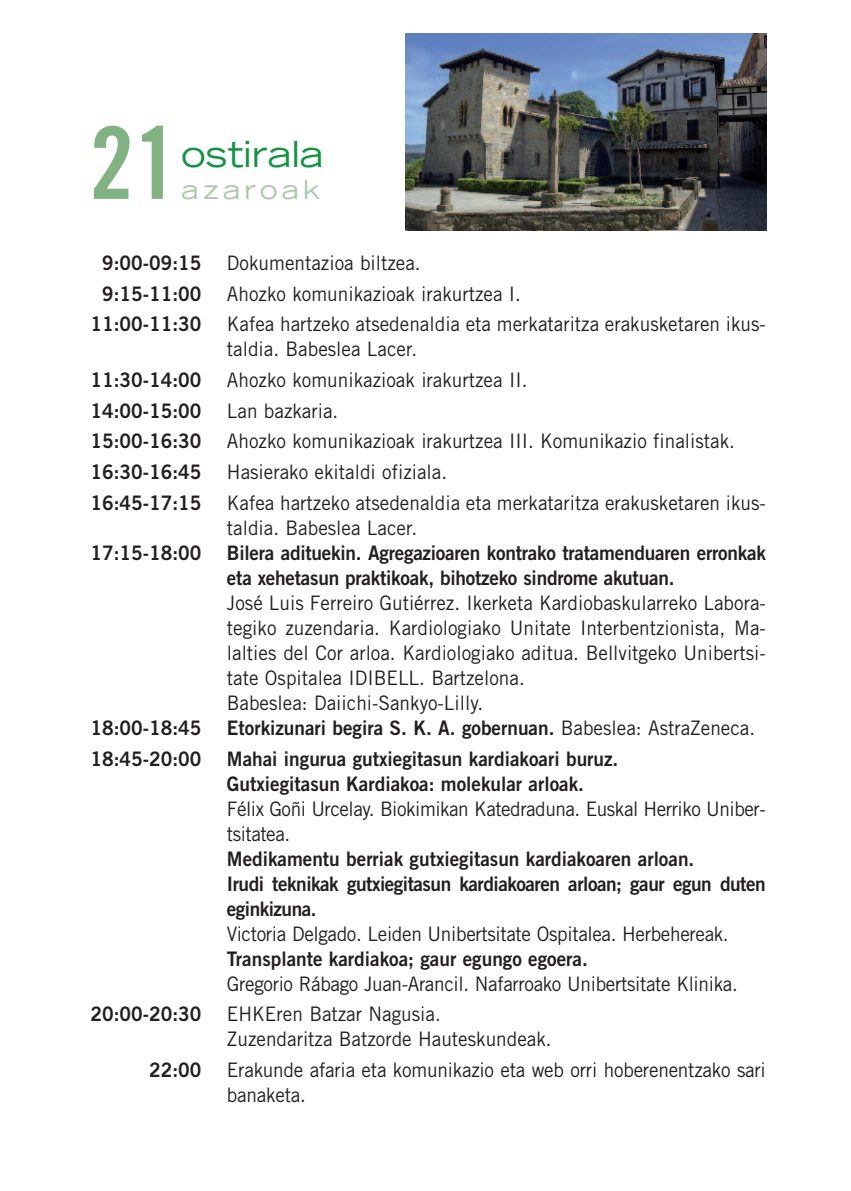
<style>
.page{position:relative;width:851px;height:1191px;background:#fff}
.page>*{position:absolute;margin:0;border:0;box-sizing:border-box;transform-origin:0 0}
.t1{font:100px "Trade Gothic Bold Cond Twenty";color:#82b282}
.t2{font:expanded 36px "Trade Gothic LH";color:#149245}
.t3{font:expanded 26px "Trade Gothic LH";letter-spacing:.16em;color:#a9c8a6}
.t4{font:20px/25px "Trade Gothic";color:#231f20;scale:.95 1}
.t5{font:20px/25px "Trade Gothic Bold Two";color:#231f20;scale:.95 1}
.t6{font:20px/25px "Trade Gothic Bold Two";letter-spacing:-.025em;color:#231f20;scale:.95 1}
.t7{font:20px "Trade Gothic";letter-spacing:-.02em;color:#231f20;scale:.95 1}
.t8{font:20px/25px "Trade Gothic";letter-spacing:-.025em;color:#231f20;scale:.95 1}
.s1{font-family:"Trade Gothic"}
</style>
<div class="page">
<img style="left:405px;top:34px;width:361px;height:196px">
<h1 class="t1" style="left:89px;top:127px;width:90px">21</h1>
<h2 class="t2" style="left:181px;top:141px;width:144px">ostirala</h2>
<h3 class="t3" style="left:181px;top:180px;width:140px">azaroak</h3>
<p class="t5" style="left:102px;top:252px;width:106px">9:00-09:15</p>
<p class="t4" style="left:227px;top:252px;width:205px">Dokumentazioa biltzea.</p>
<p class="t5" style="left:102px;top:283px;width:106px">9:15-11:00</p>
<p class="t4" style="left:227px;top:283px;width:311px">Ahozko komunikazioak irakurtzea I.</p>
<p class="t5" style="left:90px;top:313px;width:118px">11:00-11:30</p>
<p class="t4" style="left:227px;top:314px;width:568px">Kafea hartzeko atsedenaldia eta merkataritza erakusketaren ikus&shy;taldia. Babeslea Lacer.</p>
<p class="t5" style="left:90px;top:369px;width:118px">11:30-14:00</p>
<p class="t4" style="left:227px;top:369px;width:318px">Ahozko komunikazioak irakurtzea II.</p>
<p class="t5" style="left:90px;top:400px;width:118px">14:00-15:00</p>
<p class="t4" style="left:227px;top:400px;width:119px">Lan bazkaria.</p>
<p class="t5" style="left:91px;top:430px;width:118px">15:00-16:30</p>
<p class="t4" style="left:227px;top:430px;width:536px">Ahozko komunikazioak irakurtzea III. Komunikazio finalistak.</p>
<p class="t5" style="left:90px;top:461px;width:118px">16:30-16:45</p>
<p class="t4" style="left:227px;top:461px;width:233px">Hasierako ekitaldi ofiziala.</p>
<p class="t5" style="left:91px;top:492px;width:118px">16:45-17:15</p>
<p class="t4" style="left:227px;top:492px;width:569px">Kafea hartzeko atsedenaldia eta merkataritza erakusketaren ikus&shy;taldia. Babeslea Lacer.</p>
<p class="t5" style="left:91px;top:542px;width:118px">17:15-18:00</p>
<p class="t5" style="left:227px;top:542px;width:568px">Bilera adituekin. Agregazioaren kontrako tratamenduaren erronkak eta xehetasun praktikoak, bihotzeko sindrome akutuan.</p>
<p class="t4" style="left:227px;top:592px;width:568px">José Luis Ferreiro Gutiérrez. Ikerketa Kardiobaskularreko Labora&shy;tegiko zuzendaria. Kardiologiako Unitate Interbentzionista, Ma&shy;lalties del Cor arloa. Kardiologiako aditua. Bellvitgeko Unibertsi&shy;tate Ospitalea IDIBELL. Bartzelona.<br>Babeslea: Daiichi-Sankyo-Lilly.</p>
<p class="t5" style="left:90px;top:717px;width:118px">18:00-18:45</p>
<p class="t5" style="left:227px;top:717px;width:557px">Etorkizunari begira S. K. A. gobernuan. <span class="s1">Babeslea: AstraZeneca.</span></p>
<p class="t5" style="left:90px;top:748px;width:118px">18:45-20:00</p>
<p class="t5" style="left:227px;top:748px;width:413px">Mahai ingurua gutxiegitasun kardiakoari buruz.<br>Gutxiegitasun Kardiakoa: molekular arloak.</p>
<p class="t8" style="left:227px;top:798px;width:568px">Félix Goñi Urcelay. Biokimikan Katedraduna. Euskal Herriko Uniber&shy;tsitatea.</p>
<p class="t6" style="left:227px;top:848px;width:568px">Medikamentu berriak gutxiegitasun kardiakoaren arloan.<br>Irudi teknikak gutxiegitasun kardiakoaren arloan; gaur egun duten eginkizuna.</p>
<p class="t7" style="left:227px;top:926px;width:530px">Victoria Delgado. Leiden Unibertsitate Ospitalea. Herbehereak.</p>
<p class="t5" style="left:227px;top:948px;width:381px">Transplante kardiakoa; gaur egungo egoera.</p>
<p class="t7" style="left:227px;top:976px;width:539px">Gregorio Rábago Juan-Arancil. Nafarroako Unibertsitate Klinika.</p>
<p class="t5" style="left:91px;top:1003px;width:118px">20:00-20:30</p>
<p class="t4" style="left:227px;top:1003px;width:343px">EHKEren Batzar Nagusia.<br>Zuzendaritza Batzorde Hauteskundeak.</p>
<p class="t5" style="left:149px;top:1059px;width:56px">22:00</p>
<p class="t4" style="left:227px;top:1059px;width:568px">Erakunde afaria eta komunikazio eta web orri hoberenentzako sari banaketa.</p>
</div>
